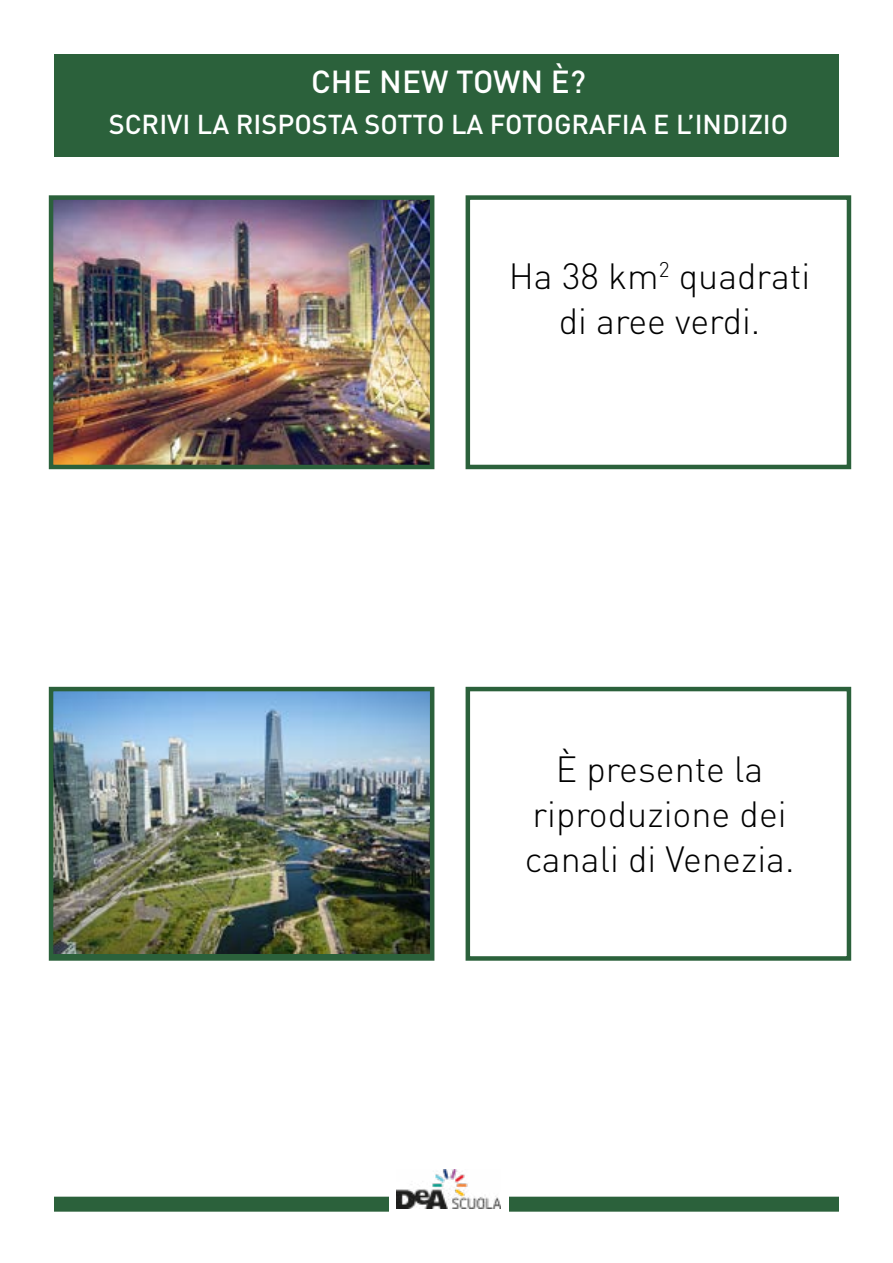
<style>
.page{position:relative;width:893px;height:1263px;background:#fff}
.page>*{position:absolute;margin:0;border:0;box-sizing:border-box;transform-origin:0 0}
.t1{font:300 36px/45px "DIN";color:#000;text-align:center}
.t2{font:500 31.5px "DIN";color:#fff}
.t3{font:500 27px "DIN";color:#fff}
</style>
<div class="page">
<div style="left:54px;top:1197px;width:785px;height:15px;background:#2b613b"></div>
<img style="left:54px;top:200px;width:375px;height:264px">
<div style="left:49px;top:195px;width:385px;height:274px;border:4px solid #2b613b"></div>
<img style="left:54px;top:692px;width:375px;height:261px">
<div style="left:49px;top:687px;width:385px;height:274px;border:4px solid #2b613b"></div>
<div style="left:466px;top:195px;width:385px;height:274px;border:4px solid #2b613b"></div>
<div style="left:466px;top:687px;width:385px;height:274px;border:4px solid #2b613b"></div>
<div style="left:54px;top:54px;width:785px;height:102px;background:#2b613b"></div>
<div style="left:389px;top:1164px;width:120px;height:52px;background:#fff"></div>
<img style="left:397px;top:1169px;width:103px;height:40px">
<p class="t2" style="left:311px;top:62px;width:276px">CHE NEW TOWN È?</p>
<p class="t3" style="left:109px;top:107px;width:681px">SCRIVI LA RISPOSTA SOTTO LA FOTOGRAFIA E L’INDIZIO</p>
<p class="t1" style="left:509px;top:253px;width:303px">Ha 38 km<sup>2</sup> quadrati di aree verdi.</p>
<p class="t1" style="left:525px;top:746px;width:271px">È presente la riproduzione dei canali di Venezia.</p>
</div>
